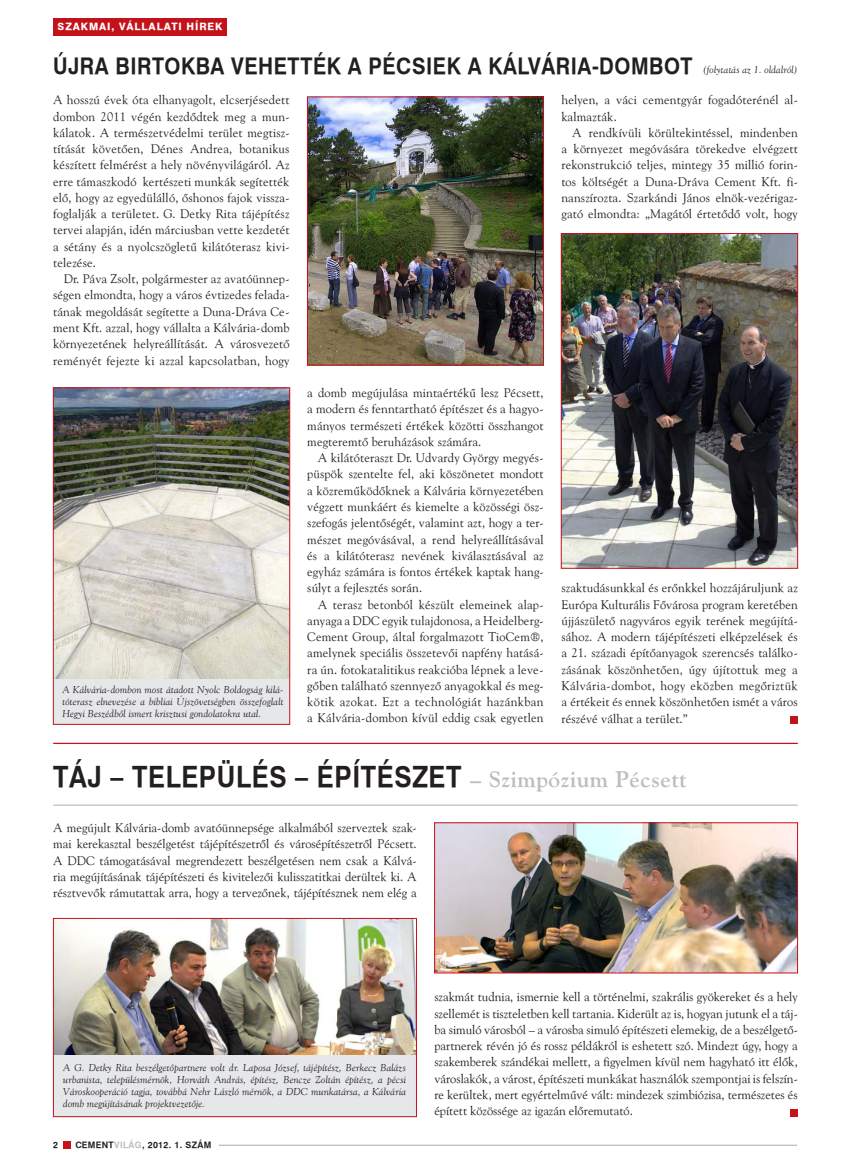
<style>
.page{position:relative;width:851px;height:1170px;background:#fff}
.page>*{position:absolute;margin:0;border:0;box-sizing:border-box;transform-origin:0 0}
.cim_1_swiss{font:28.75px "H Swiss 721 BT Bold";letter-spacing:.025em;color:#231f20;scale:.9 1}
.cim_2_swiss{font:22.5px "H Swiss 721 BT Bold";letter-spacing:.025em;color:#231f20;scale:.9 1}
.szöveg{font:12.5px/16.2px "H Goudy Old Style BT";letter-spacing:.015em;color:#231f20;text-align:justify}
.kepalairas{font:10px/12px "H Goudy Old Style BT Italic";letter-spacing:.02em;color:#231f20;text-align:justify}
.t1{font:10px "H Swiss 721 Heavy BT";letter-spacing:.09em;color:#fff}
.t2{font:8.75px "H Swiss 721 BT Bold";letter-spacing:.04em;color:#231f20}
.s1{font-family:"H Goudy Old Style BT Bold";font-size:22.5px;color:#bcbdc0}
.s2{color:#bcbdc0}
</style>
<div class="page">
<hr style="left:219px;top:1144px;width:578px;height:1px;background:#bcbdc0">
<div style="left:63px;top:1141px;width:7px;height:7px;background:#c4121a"></div>
<div style="left:53px;top:18px;width:174px;height:17px;background:#c4121a"></div>
<hr style="left:53px;top:742px;width:744px;height:2px;background:#c4121a">
<div style="left:53px;top:388px;width:237px;height:336px;background:#e6e7e9"></div>
<img style="left:55px;top:389px;width:233px;height:289px">
<div style="left:53px;top:387px;width:237px;height:337px;border:1px solid #c4121a"></div>
<img style="left:563px;top:235px;width:232px;height:331px">
<div style="left:561px;top:233px;width:236px;height:335px;border:1px solid #c4121a"></div>
<div style="left:53px;top:918px;width:363px;height:198px;background:#e6e7e9"></div>
<img style="left:55px;top:920px;width:359px;height:134px">
<div style="left:53px;top:918px;width:363px;height:198px;border:1px solid #c4121a"></div>
<img style="left:436px;top:824px;width:359px;height:147px">
<div style="left:434px;top:822px;width:363px;height:151px;border:1px solid #c4121a"></div>
<hr style="left:53px;top:804px;width:744px;height:1px;background:#bcbdc0">
<img style="left:309px;top:99px;width:232px;height:264px">
<div style="left:307px;top:97px;width:236px;height:268px;border:1px solid #c4121a"></div>
<div style="left:790px;top:1109px;width:7px;height:7px;background:#c4121a"></div>
<div style="left:790px;top:716px;width:7px;height:7px;background:#c4121a"></div>
<p class="t1" style="left:58px;top:21px;width:166px">SZAKMAI, VÁLLALATI HÍREK</p>
<p class="cim_2_swiss" style="left:53px;top:52px;width:712px">ÚJRA BIRTOKBA VEHETTÉK A PÉCSIEK A KÁLVÁRIA-DOMBOT</p>
<p class="kepalairas" style="left:702px;top:64px;width:96px">(folytatás az 1. oldalról)</p>
<p class="szöveg" style="left:53px;top:92px;width:238px">A hosszú évek óta elhanyagolt, elcserjésedett dombon 2011 végén kezdődtek meg a mun&shy;kálatok. A természetvédelmi terület megtisz&shy;títását követően, Dénes Andrea, botanikus készített felmérést a hely növényvilágáról. Az erre támaszkodó kertészeti munkák segítették elő, hogy az egyedülálló, őshonos fajok vissza&shy;foglalják a területet. G. Detky Rita tájépítész tervei alapján, idén márciusban vette kezdetét a sétány és a nyolcszögletű kilátóterasz kivi&shy;telezése.</p>
<p class="szöveg" style="left:53px;top:270px;width:238px;text-indent:11px">Dr. Páva Zsolt, polgármester az avatóünnep&shy;ségen elmondta, hogy a város évtizedes felada&shy;tának megoldását segítette a Duna-Dráva Ce&shy;ment Kft. azzal, hogy vállalta a Kálvária-domb környezetének helyreállítását. A városvezető reményét fejezte ki azzal kapcsolatban, hogy</p>
<p class="kepalairas" style="left:62px;top:683px;width:223px">A Kálvária-dombon most átadott Nyolc Boldogság kilá&shy;tóterasz elnevezése a bibliai Újszövetségben összefoglalt Hegyi Beszédből ismert krisztusi gondolatokra utal.</p>
<p class="szöveg" style="left:307px;top:384px;width:238px">a domb megújulása mintaértékű lesz Pécsett, a modern és fenntartható építészet és a hagyo&shy;mányos természeti értékek közötti összhangot megteremtő beruházások számára.</p>
<p class="szöveg" style="left:307px;top:449px;width:238px;text-indent:11px">A kilátóteraszt Dr. Udvardy György megyés&shy;püspök szentelte fel, aki köszönetet mondott a közreműködőknek a Kálvária környezetében végzett munkáért és kiemelte a közösségi ös - szefogás jelentőségét, valamint azt, hogy a ter&shy;mészet megóvásával, a rend helyreállításával és a kilátóterasz nevének kiválasztásával az egyház számára is fontos értékek kaptak hang&shy;súlyt a fejlesztés során.</p>
<p class="szöveg" style="left:307px;top:596px;width:238px;text-align:left;text-indent:11px">A terasz betonból készült elemeinek alap-- anyaga a DDC egyik tulajdonosa, a Heidelberg-Cement Group, által forgalmazott TioCem®, amelynek speciális összetevői napfény hatásá&shy;ra ún. fotokatalitikus reakcióba lépnek a leve&shy;gőben található szennyező anyagokkal és meg&shy;kötik azokat. Ezt a technológiát hazánkban a Kálvária-dombon kívül eddig csak egyetlen</p>
<p class="szöveg" style="left:561px;top:92px;width:238px">helyen, a váci cementgyár fogadóterénél al&shy;kalmazták.</p>
<p class="szöveg" style="left:561px;top:124px;width:238px;text-indent:11px">A rendkívüli körültekintéssel, mindenben a környezet megóvására törekedve elvégzett rekonstrukció teljes, mintegy 35 millió forin&shy;tos költségét a Duna-Dráva Cement Kft. fi&shy;nanszírozta. Szarkándi János elnök-vezérigaz&shy;gató elmondta: „Magától értetődő volt, hogy</p>
<p class="szöveg" style="left:561px;top:579px;width:238px">szaktudásunkkal és erőnkkel hozzájáruljunk az Európa Kulturális Fővárosa program keretében újjászülető nagyváros egyik terének megújítá&shy;sához. A modern tájépítészeti elképzelések és a 21. századi építőanyagok szerencsés találko&shy;zásának köszönhetően, úgy újítottuk meg a Kálvária-dombot, hogy eközben megőriztük a értékeit és ennek köszönhetően ismét a város részévé válhat a terület.”</p>
<p class="cim_1_swiss" style="left:53px;top:759px;width:705px">TÁJ – TELEPÜLÉS – ÉPÍTÉSZET <span class="s1">– Szimpózium Pécsett</span></p>
<p class="szöveg" style="left:53px;top:819px;width:365px">A megújult Kálvária-domb avatóünnepsége alkalmából szerveztek szak&shy;mai kerekasztal beszélgetést tájépítészetről és városépítészetről Pécsett.<br>A DDC támogatásával megrendezett beszélgetésen nem csak a Kálvá&shy;ria megújításának tájépítészeti és kivitelezői kulisszatitkai derültek ki. A résztvevők rámutattak arra, hogy a tervezőnek, tájépítésznek nem elég a</p>
<p class="kepalairas" style="left:63px;top:1061px;width:344px">A G. Detky Rita beszélgetőpartnere volt dr. Laposa József, tájépítész, Berkecz Balázs urbanista, településmérnök, Horváth András, építész, Bencze Zoltán építész, a pécsi Városkooperáció tagja, továbbá Nehr László mérnök, a DDC munkatársa, a Kálvária domb megújításának projektvezetője.</p>
<p class="t2" style="left:53px;top:1139px;width:6px">2</p>
<p class="t2" style="left:75px;top:1139px;width:137px">CEMENT<span class="s2">VILÁG</span>, 2012. 1. SZÁM</p>
<p class="szöveg" style="left:434px;top:988px;width:365px">szakmát tudnia, ismernie kell a történelmi, szakrális gyökereket és a hely szellemét is tiszteletben kell tartania. Kiderült az is, hogyan jutunk el a táj&shy;ba simuló városból – a városba simuló építészeti elemekig, de a beszélgető&shy;partnerek révén jó és rossz példákról is eshetett szó. Mindezt úgy, hogy a szakemberek szándékai mellett, a figyelmen kívül nem hagyható itt élők, városlakók, a várost, építészeti munkákat használók szempontjai is felszín&shy;re kerültek, mert egyértelművé vált: mindezek szimbiózisa, természetes és épített közössége az igazán előremutató.</p>
</div>
